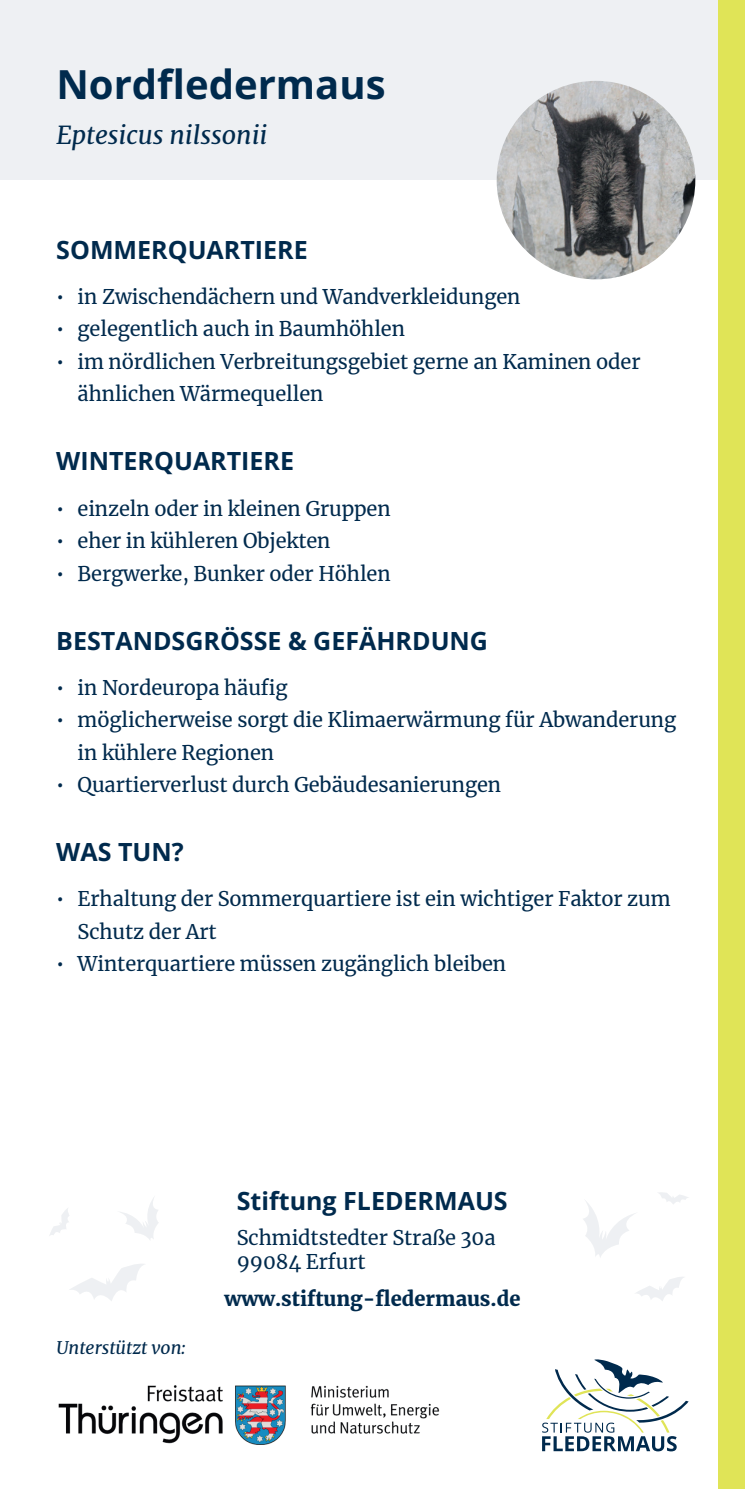
<style>
.page{position:relative;width:745px;height:1489px;background:#fff}
.page>*{position:absolute;margin:0;border:0;box-sizing:border-box;transform-origin:0 0}
.t1{font:40px "Open Sans";color:#002a4d}
.t2{font:25px "Open Sans";color:#002a4d}
.t3{font:italic 25px "Merriweather";color:#002a4d}
.t4{font:20px/32.5px "Merriweather";letter-spacing:-.005em;color:#002a4d}
.t5{font:900 20px "Merriweather";color:#002a4d}
.t6{font:italic 17.5px "Merriweather";color:#002a4d}
</style>
<div class="page">
<div style="left:0;top:0;width:744px;height:180px;background:#eef0f3"></div>
<svg style="left:659px;top:1192px;width:29px;height:12px"></svg>
<svg style="left:120px;top:1198px;width:39px;height:42px"></svg>
<svg style="left:70px;top:1264px;width:74px;height:37px"></svg>
<svg style="left:49px;top:1208px;width:20px;height:28px"></svg>
<svg style="left:583px;top:1200px;width:52px;height:57px"></svg>
<svg style="left:636px;top:1277px;width:48px;height:24px"></svg>
<img style="left:58px;top:1385px;width:382px;height:60px">
<svg style="left:542px;top:1359px;width:146px;height:92px"></svg>
<img style="left:496px;top:81px;width:198px;height:198px;border-radius:99px">
<div style="left:717px;top:0;width:27px;height:1488px;background:#e0e457"></div>
<h1 class="t1" style="left:56px;top:57px;width:330px">Nordfledermaus</h1>
<p class="t3" style="left:56px;top:118px;width:212px">Eptesicus nilssonii</p>
<p class="t2" style="left:56px;top:233px;width:253px">SOMMERQUARTIERE</p>
<p class="t4" style="left:56px;top:280px;width:465px">• in Zwischendächern und Wandverkleidungen</p>
<p class="t4" style="left:56px;top:312px;width:350px">• gelegentlich auch in Baumhöhlen</p>
<p class="t4" style="left:78px;top:345px;width:564px;text-indent:-21px">• im nördlichen Verbreitungsgebiet gerne an Kaminen oder ähnlichen Wärmequellen</p>
<p class="t2" style="left:56px;top:444px;width:239px">WINTERQUARTIERE</p>
<p class="t4" style="left:56px;top:491px;width:336px">• einzeln oder in kleinen Gruppen</p>
<p class="t4" style="left:56px;top:524px;width:275px">• eher in kühleren Objekten</p>
<p class="t4" style="left:56px;top:556px;width:335px">• Bergwerke, Bunker oder Höhlen</p>
<p class="t2" style="left:56px;top:623px;width:433px">BESTANDSGRÖSSE &amp; GEFÄHRDUNG</p>
<p class="t4" style="left:56px;top:670px;width:233px">• in Nordeuropa häufig</p>
<p class="t4" style="left:78px;top:703px;width:599px;text-indent:-21px">• möglicherweise sorgt die Klimaerwärmung für Abwanderung in kühlere Regionen</p>
<p class="t4" style="left:56px;top:768px;width:446px">• Quartierverlust durch Gebäudesanierungen</p>
<p class="t2" style="left:56px;top:835px;width:129px">WAS TUN?</p>
<p class="t4" style="left:78px;top:882px;width:594px;text-indent:-21px">• Erhaltung der Sommerquartiere ist ein wichtiger Faktor zum<br>Schutz der Art</p>
<p class="t4" style="left:56px;top:947px;width:451px">• Winterquartiere müssen zugänglich bleiben</p>
<p class="t6" style="left:56px;top:1334px;width:131px">Unterstützt von:</p>
<p class="t2" style="left:237px;top:1183px;width:272px">Stiftung FLEDERMAUS</p>
<p class="t4" style="left:237px;top:1225px;width:260px;line-height:24px">Schmidtstedter Straße 30a<br>99084 Erfurt</p>
<p class="t5" style="left:224px;top:1284px;width:297px">www.stiftung-fledermaus.de</p>
</div>
